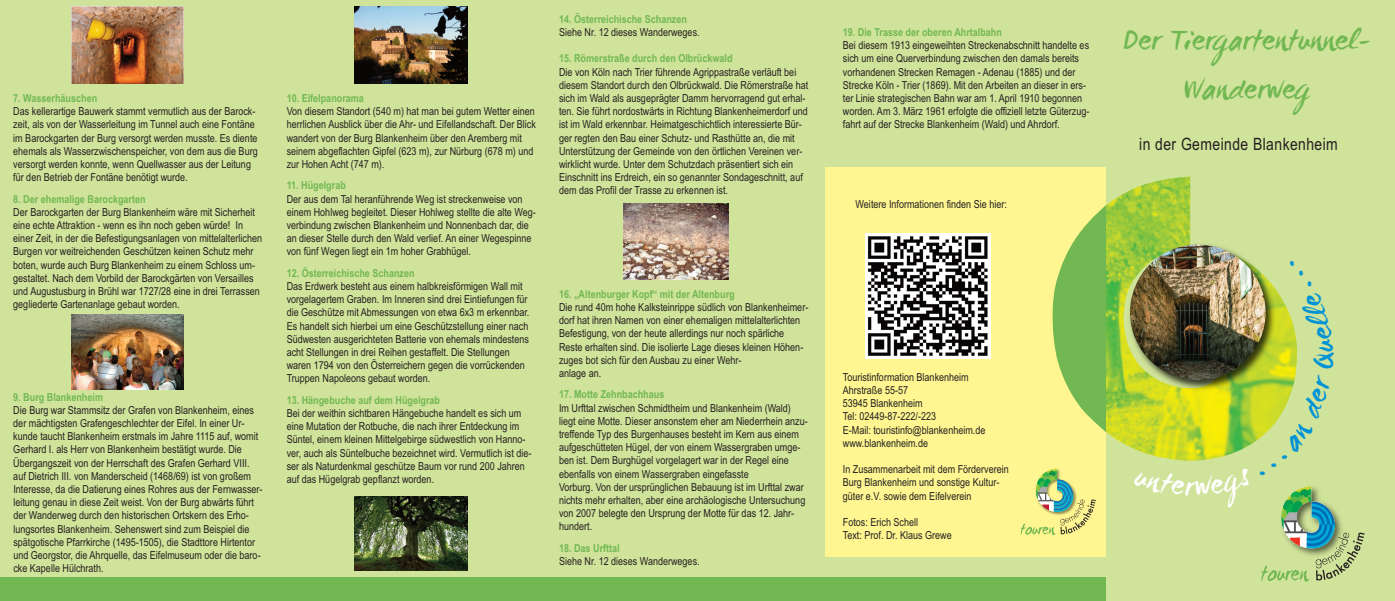
<style>
.page{position:relative;width:1395px;height:601px;background:#d0e39a}
.page>*{position:absolute;margin:0;border:0;box-sizing:border-box;transform-origin:0 0}
.t1{font:31px/49px "WC Mano Negra Bta";color:#71b853;text-align:center}
.t2{font:17px "Arial Narrow";letter-spacing:.025em;color:#231f20}
.t3{font:11px/13.2px "Arial Narrow";color:#231f20}
.t4{font:700 11px "Arial Narrow";color:#71b853}
</style>
<div class="page">
<img style="left:1334px;top:509px;width:8px;height:23px">
<img style="left:1281px;top:486px;width:53px;height:70px">
<svg style="left:1315px;top:532px;width:49px;height:48px"></svg>
<svg style="left:1261px;top:565px;width:48px;height:17px"></svg>
<img style="left:1106px;top:177px;width:191px;height:284px">
<img style="left:1125px;top:240px;width:153px;height:153px">
<img style="left:1130px;top:245px;width:135px;height:135px;border-radius:50%">
<img style="left:72px;top:7px;width:112px;height:76px">
<img style="left:72px;top:315px;width:112px;height:74px">
<img style="left:355px;top:7px;width:112px;height:76px">
<div style="left:826px;top:167px;width:280px;height:390px;background:#fff691"></div>
<img style="left:355px;top:496px;width:112px;height:74px">
<img style="left:623px;top:203px;width:105px;height:76px">
<img style="left:865px;top:234px;width:125px;height:124px">
<svg style="left:1020px;top:469px;width:76px;height:66px"></svg>
<svg style="left:1052px;top:205px;width:54px;height:227px"></svg>
<div style="left:0;top:577px;width:1106px;height:24px;background:#71b853"></div>
<svg style="left:1259px;top:375px;width:38px;height:86px"></svg>
<svg style="left:1289px;top:260px;width:8px;height:108px"></svg>
<p class="t4" style="left:13px;top:92px;width:85px">7. Wasserhäuschen</p>
<p class="t3" style="left:13px;top:105px;width:246px">Das kellerartige Bauwerk stammt vermutlich aus der Barock&shy;zeit, als von der Wasserleitung im Tunnel auch eine Fontäne im Barockgarten der Burg versorgt werden musste. Es diente ehemals als Wasserzwischenspeicher, von dem aus die Burg versorgt werden konnte, wenn Quellwasser aus der Leitung für den Betrieb der Fontäne benötigt wurde.</p>
<p class="t4" style="left:13px;top:192px;width:134px">8. Der ehemalige Barockgarten</p>
<p class="t3" style="left:13px;top:205px;width:250px">Der Barockgarten der Burg Blankenheim wäre mit Sicherheit eine echte Attraktion - wenn es ihn noch geben würde! In einer Zeit, in der die Befestigungsanlagen von mittelalterlichen Burgen vor weitreichenden Geschützen keinen Schutz mehr boten, wurde auch Burg Blankenheim zu einem Schloss um&shy;gestaltet. Nach dem Vorbild der Barockgärten von Versailles und Augustusburg in Brühl war 1727/28 eine in drei Terrassen gegliederte Gartenanlage gebaut worden.</p>
<p class="t4" style="left:13px;top:390px;width:91px">9. Burg Blankenheim</p>
<p class="t3" style="left:13px;top:403px;width:251px">Die Burg war Stammsitz der Grafen von Blankenheim, eines der mächtigsten Grafengeschlechter der Eifel. In einer Ur&shy;kunde taucht Blankenheim erstmals im Jahre 1115 auf, womit Gerhard I. als Herr von Blankenheim bestätigt wurde. Die Übergangszeit von der Herrschaft des Grafen Gerhard VIII. auf Dietrich III. von Manderscheid (1468/69) ist von großem Interesse, da die Datierung eines Rohres aus der Fernwasser&shy;leitung genau in diese Zeit weist. Von der Burg abwärts führt der Wanderweg durch den historischen Ortskern des Erho&shy;lungsortes Blankenheim. Sehenswert sind zum Beispiel die spätgotische Pfarrkirche (1495-1505), die Stadttore Hirtentor und Georgstor, die Ahrquelle, das Eifelmuseum oder die baro&shy;cke Kapelle Hülchrath.</p>
<p class="t4" style="left:287px;top:92px;width:79px">10. Eifelpanorama</p>
<p class="t3" style="left:287px;top:105px;width:251px">Von diesem Standort (540 m) hat man bei gutem Wetter einen herrlichen Ausblick über die Ahr- und Eifellandschaft. Der Blick wandert von der Burg Blankenheim über den Aremberg mit seinem abgeflachten Gipfel (623 m), zur Nürburg (678 m) und zur Hohen Acht (747 m).</p>
<p class="t4" style="left:287px;top:179px;width:61px">11. Hügelgrab</p>
<p class="t3" style="left:287px;top:192px;width:251px">Der aus dem Tal heranführende Weg ist streckenweise von einem Hohlweg begleitet. Dieser Hohlweg stellte die alte Weg&shy;verbindung zwischen Blankenheim und Nonnenbach dar, die an dieser Stelle durch den Wald verlief. An einer Wegespinne von fünf Wegen liegt ein 1m hoher Grabhügel.</p>
<p class="t4" style="left:287px;top:267px;width:129px">12. Österreichische Schanzen</p>
<p class="t3" style="left:287px;top:280px;width:244px">Das Erdwerk besteht aus einem halbkreisförmigen Wall mit vorgelagertem Graben. Im Inneren sind drei Eintiefungen für die Geschütze mit Abmessungen von etwa 6x3 m erkennbar.<br>Es handelt sich hierbei um eine Geschützstellung einer nach Südwesten ausgerichteten Batterie von ehemals mindestens acht Stellungen in drei Reihen gestaffelt. Die Stellungen waren 1794 von den Österreichern gegen die vorrückenden Truppen Napoleons gebaut worden.</p>
<p class="t4" style="left:287px;top:394px;width:155px">13. Hängebuche auf dem Hügelgrab</p>
<p class="t3" style="left:287px;top:407px;width:246px">Bei der weithin sichtbaren Hängebuche handelt es sich um eine Mutation der Rotbuche, die nach ihrer Entdeckung im Süntel, einem kleinen Mittelgebirge südwestlich von Hanno&shy;ver, auch als Süntelbuche bezeichnet wird. Vermutlich ist die&shy;ser als Naturdenkmal geschütze Baum vor rund 200 Jahren auf das Hügelgrab gepflanzt worden.</p>
<p class="t4" style="left:559px;top:13px;width:129px">14. Österreichische Schanzen</p>
<p class="t3" style="left:559px;top:26px;width:142px">Siehe Nr. 12 dieses Wanderweges.</p>
<p class="t4" style="left:559px;top:52px;width:175px">15. Römerstraße durch den Olbrückwald</p>
<p class="t3" style="left:559px;top:65px;width:251px">Die von Köln nach Trier führende Agrippastraße verläuft bei diesem Standort durch den Olbrückwald. Die Römerstraße hat sich im Wald als ausgeprägter Damm hervorragend gut erhal&shy;ten. Sie führt nordostwärts in Richtung Blankenheimerdorf und ist im Wald erkennbar. Heimatgeschichtlich interessierte Bür&shy;ger regten den Bau einer Schutz- und Rasthütte an, die mit Unterstützung der Gemeinde von den örtlichen Vereinen ver&shy;wirklicht wurde. Unter dem Schutzdach präsentiert sich ein Einschnitt ins Erdreich, ein so genannter Sondageschnitt, auf dem das Profil der Trasse zu erkennen ist.</p>
<p class="t4" style="left:559px;top:288px;width:177px">16. „Altenburger Kopf“ mit der Altenburg</p>
<p class="t3" style="left:559px;top:301px;width:251px">Die rund 40m hohe Kalksteinrippe südlich von Blankenheimer&shy;dorf hat ihren Namen von einer ehemaligen mittelalterlichten Befestigung, von der heute allerdings nur noch spärliche Reste erhalten sind. Die isolierte Lage dieses kleinen Höhen&shy;zuges bot sich für den Ausbau zu einer Wehr-<br>anlage an.</p>
<p class="t4" style="left:559px;top:388px;width:107px">17. Motte Zehnbachhaus</p>
<p class="t3" style="left:559px;top:401px;width:250px">Im Urfttal zwischen Schmidtheim und Blankenheim (Wald) liegt eine Motte. Dieser ansonstem eher am Niederrhein anzu&shy;treffende Typ des Burgenhauses besteht im Kern aus einem aufgeschütteten Hügel, der von einem Wassergraben umge&shy;ben ist. Dem Burghügel vorgelagert war in der Regel eine ebenfalls von einem Wassergraben eingefasste<br>Vorburg. Von der ursprünglichen Bebauung ist im Urfttal zwar nichts mehr erhalten, aber eine archäologische Untersuchung von 2007 belegte den Ursprung der Motte für das 12. Jahr&shy;hundert.</p>
<p class="t4" style="left:559px;top:542px;width:62px">18. Das Urfttal</p>
<p class="t3" style="left:559px;top:555px;width:142px">Siehe Nr. 12 dieses Wanderweges.</p>
<p class="t4" style="left:843px;top:26px;width:161px">19. Die Trasse der oberen Ahrtalbahn</p>
<p class="t3" style="left:843px;top:39px;width:248px">Bei diesem 1913 eingeweihten Streckenabschnitt handelte es sich um eine Querverbindung zwischen den damals bereits vorhandenen Strecken Remagen - Adenau (1885) und der Strecke Köln - Trier (1869). Mit den Arbeiten an dieser in ers&shy;ter Linie strategischen Bahn war am 1. April 1910 begonnen worden. Am 3. März 1961 erfolgte die offiziell letzte Güterzug&shy;fahrt auf der Strecke Blankenheim (Wald) und Ahrdorf.</p>
<p class="t3" style="left:855px;top:197px;width:153px">Weitere Informationen finden Sie hier:</p>
<p class="t3" style="left:843px;top:370px;width:144px">Touristinformation Blankenheim<br>Ahrstraße 55-57<br>53945 Blankenheim<br>Tel: 02449-87-222/-223<br>E-Mail: touristinfo@blankenheim.de www.blankenheim.de</p>
<p class="t3" style="left:843px;top:463px;width:167px">In Zusammenarbeit mit dem Förderverein<br>Burg Blankenheim und sonstige Kultur&shy;güter e.V. sowie dem Eifelverein</p>
<p class="t3" style="left:843px;top:516px;width:110px">Fotos: Erich Schell<br>Text: Prof. Dr. Klaus Grewe</p>
<h1 class="t1" style="left:1123px;top:21px;width:249px">Der Tiergartentunnel-<br>Wanderweg</h1>
<h2 class="t2" style="left:1139px;top:135px;width:200px">in der Gemeinde Blankenheim</h2>
</div>
